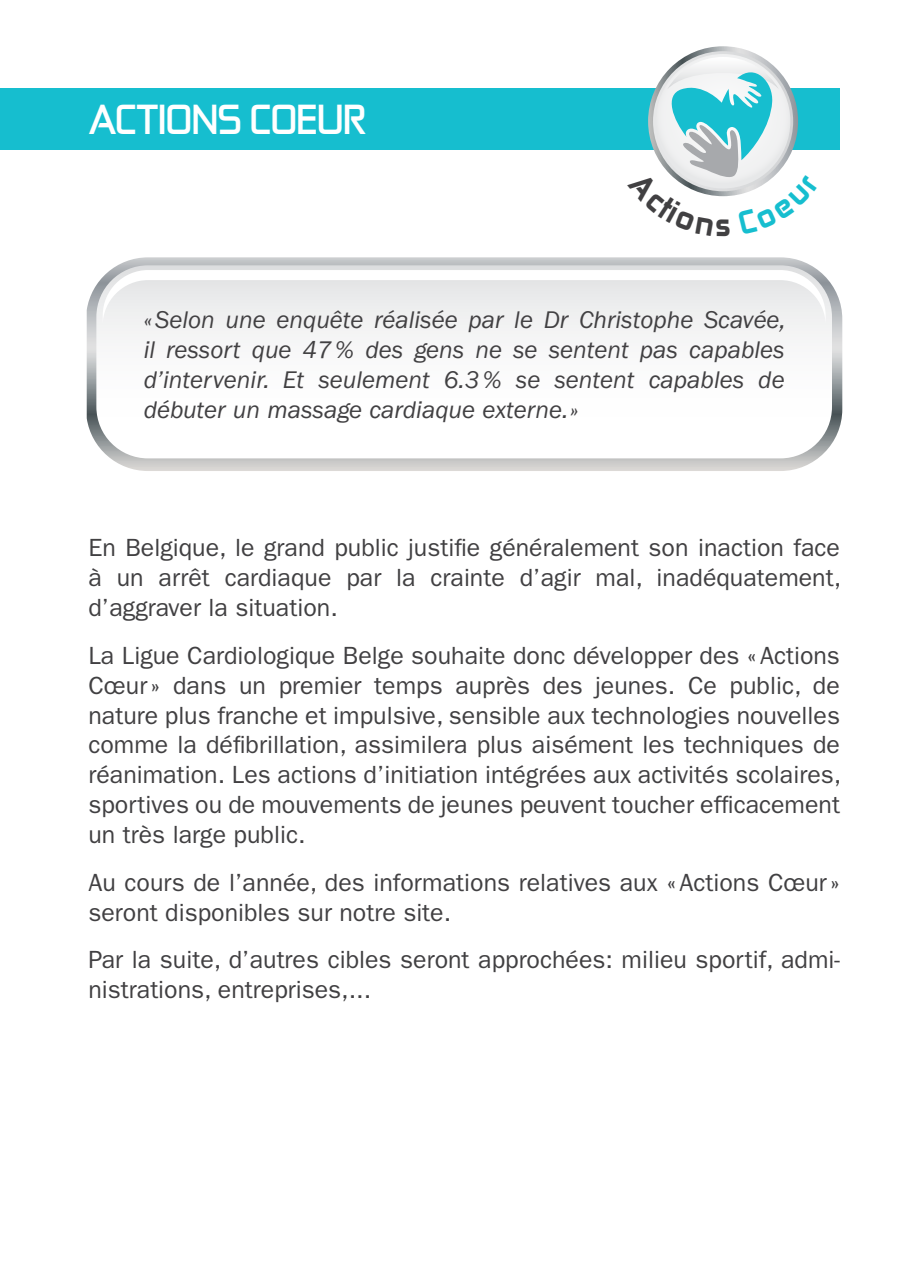
<style>
.page{position:relative;width:922px;height:1276px;background:#fff}
.page>*{position:absolute;margin:0;border:0;box-sizing:border-box;transform-origin:0 0}
.t1{font:700 37.5px "Zekton Rg";color:#fff}
.t2{font:25px/30px "ITC Franklin Gothic Std";color:#414042;text-align:justify}
.t3{font:italic 25px/30px "ITC Franklin Gothic Std";color:#414042;text-align:justify}
</style>
<div class="page">
<div style="left:0;top:88px;width:839px;height:62px;background:#16becf"></div>
<svg style="left:87px;top:257px;width:755px;height:214px;background:#cccdce"></svg>
<svg style="left:96px;top:265px;width:735px;height:193px"></svg>
<svg style="left:103px;top:270px;width:722px;height:55px"></svg>
<svg style="left:648px;top:46px;width:151px;height:151px"></svg>
<h1 class="t1" style="left:88px;top:95px;width:280px">ACTIONS COEUR</h1>
<p class="t3" style="left:144px;top:305px;width:643px">«Selon une enquête réalisée par le Dr Christophe Scavée, il ressort que 47% des gens ne se sentent pas capables d’intervenir. Et seulement 6.3% se sentent capables de débuter un massage cardiaque externe.»</p>
<p class="t2" style="left:88px;top:533px;width:754px">En Belgique, le grand public justifie généralement son inaction face à un arrêt cardiaque par la crainte d’agir mal, inadéquatement, d’aggraver la situation.</p>
<p class="t2" style="left:88px;top:640px;width:754px">La Ligue Cardiologique Belge souhaite donc développer des «Actions Cœur » dans un premier temps auprès des jeunes. Ce public, de nature plus franche et impulsive, sensible aux technologies nouvelles comme la défibrillation, assimilera plus aisément les techniques de réanimation. Les actions d’initiation intégrées aux activités scolaires, sportives ou de mouvements de jeunes peuvent toucher efficacement un très large public.</p>
<p class="t2" style="left:88px;top:867px;width:752px">Au cours de l’année, des informations relatives aux «Actions Cœur » seront disponibles sur notre site.</p>
<p class="t2" style="left:88px;top:945px;width:752px">Par la suite, d’autres cibles seront approchées: milieu sportif, admi&shy;nistrations, entreprises,...</p>
</div>
